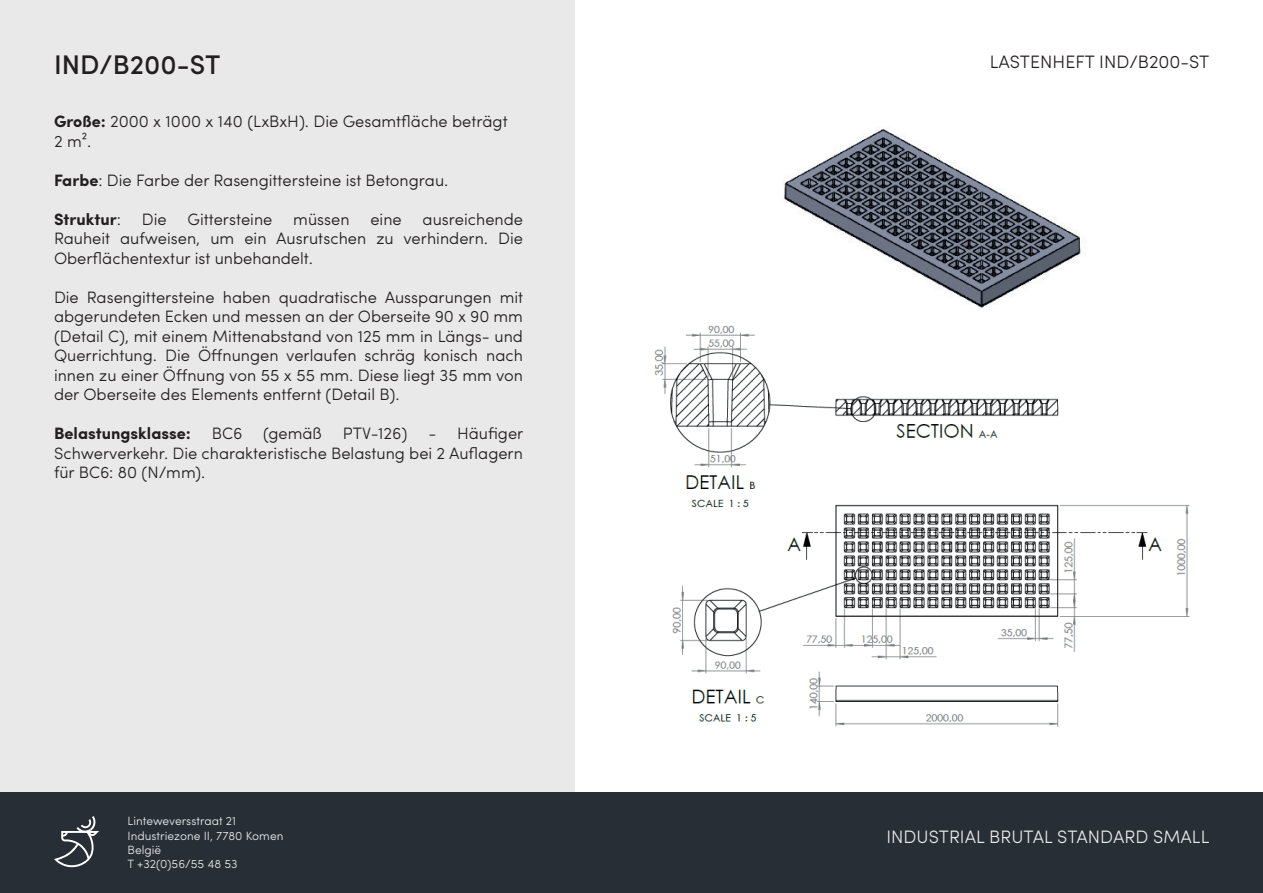
<style>
.page{position:relative;width:1263px;height:893px;background:#fff}
.page>*{position:absolute;margin:0;border:0;box-sizing:border-box;transform-origin:0 0}
.t1{font:500 27px "Sofia Pro";color:#231f20}
.t2{font:300 18px "Sofia Pro";color:#e9e9e9}
.t3{font:300 18px "Sofia Pro";color:#231f20}
.t4{font:300 16.5px/19.5px "Sofia Pro";color:#231f20;text-align:justify}
.t5{font:700 16.5px "Sofia Pro";color:#231f20}
.t6{font:300 12px/14.4px "Sofia Pro";color:#e9e9e9}
.s1{font-weight:700}
.s2{font-weight:300}
</style>
<div class="page">
<div style="left:0;top:0;width:574px;height:893px;background:#e9e9e9"></div>
<div style="left:0;top:792px;width:1263px;height:101px;background:#282e35"></div>
<svg style="left:54px;top:816px;width:45px;height:51px"></svg>
<img style="left:784px;top:128px;width:297px;height:180px">
<img style="left:654px;top:325px;width:536px;height:402px">
<h1 class="t1" style="left:54px;top:45px;width:168px">IND/B200-ST</h1>
<p class="t4" style="left:54px;top:111px;width:455px"><span class="s1">Große:</span> 2000 x 1000 x 140 (LxBxH). Die Gesamtfläche beträgt<br>2 m².</p>
<p class="t4" style="left:54px;top:169px;width:396px"><span class="s1">Farbe</span>: Die Farbe der Rasengittersteine ist Betongrau.</p>
<p class="t5" style="left:54px;top:206px;width:69px">Struktur<span class="s2">:</span></p>
<p class="t4" style="left:142px;top:208px;width:26px">Die</p>
<p class="t4" style="left:188px;top:208px;width:86px">Gittersteine</p>
<p class="t4" style="left:293px;top:208px;width:58px">müssen</p>
<p class="t4" style="left:370px;top:208px;width:33px">eine</p>
<p class="t4" style="left:54px;top:208px;width:470px;text-indent:369px">ausreichende Rauheit aufweisen, um ein Ausrutschen zu verhindern. Die Oberflächentextur ist unbehandelt.</p>
<p class="t4" style="left:54px;top:286px;width:471px">Die Rasengittersteine haben quadratische Aussparungen mit abgerundeten Ecken und messen an der Oberseite 90 x 90 mm (Detail C), mit einem Mittenabstand von 125 mm in Längs- und Querrichtung. Die Öffnungen verlaufen schräg konisch nach innen zu einer Öffnung von 55 x 55 mm. Diese liegt 35 mm von der Oberseite des Elements entfernt (Detail B).</p>
<p class="t5" style="left:54px;top:421px;width:139px">Belastungsklasse:</p>
<p class="t4" style="left:212px;top:423px;width:32px">BC6</p>
<p class="t4" style="left:263px;top:423px;width:60px">(gemäß</p>
<p class="t4" style="left:343px;top:423px;width:66px">PTV-126)</p>
<p class="t4" style="left:54px;top:423px;width:471px;text-indent:374px">- Häufiger Schwerverkehr. Die charakteristische Belastung bei 2 Auflagern für BC6: 80 (N/mm).</p>
<p class="t6" style="left:128px;top:813px;width:157px">Linteweversstraat 21<br>Industriezone II, 7780 Komen<br>België<br>T +32(0)56/55 48 53</p>
<p class="t3" style="left:990px;top:48px;width:221px">LASTENHEFT IND/B200-ST</p>
<p class="t2" style="left:886px;top:824px;width:325px">INDUSTRIAL BRUTAL STANDARD SMALL</p>
</div>
